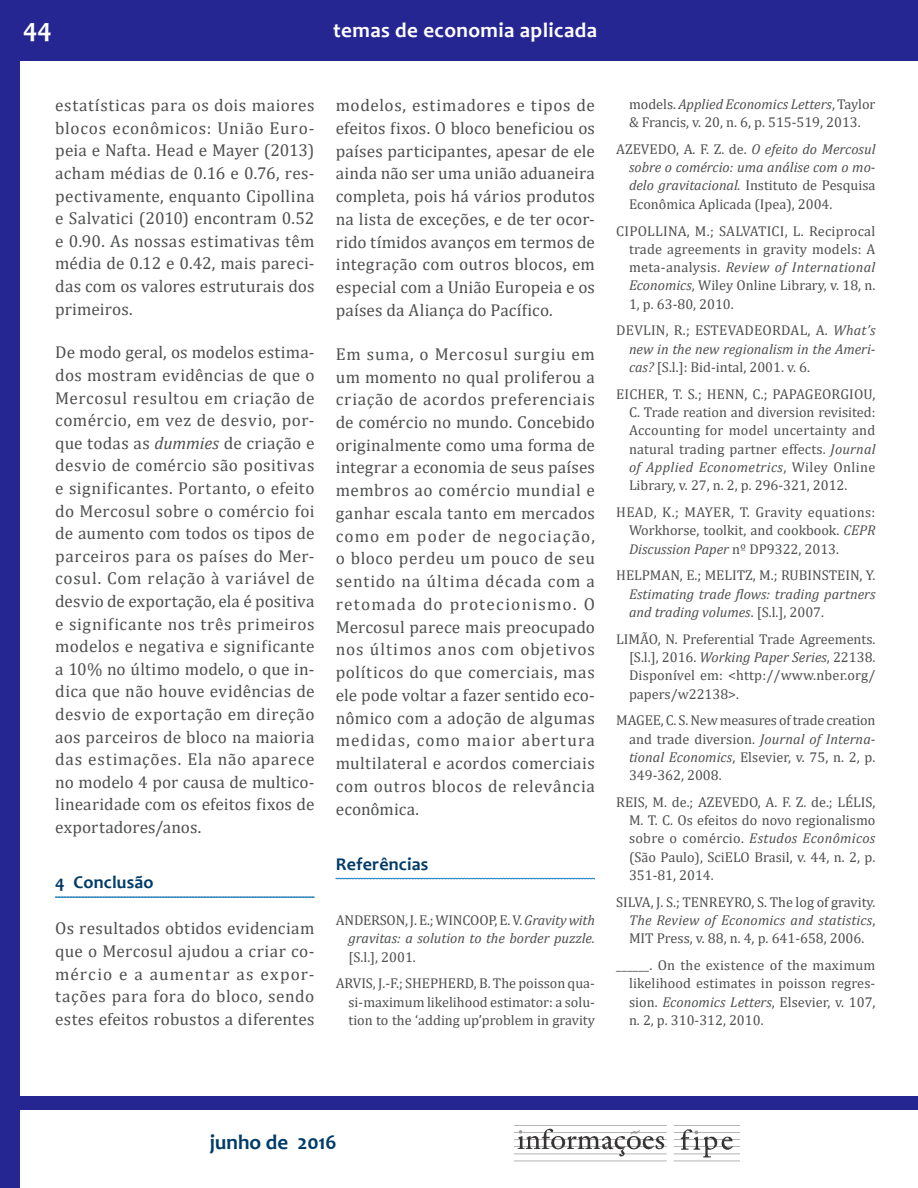
<style>
.page{position:relative;width:918px;height:1188px;background:#fff}
.page>*{position:absolute;margin:0;border:0;box-sizing:border-box;transform-origin:0 0}
.t1{font:700 27px "Candara";color:#fff}
.t2{font:700 21px "Candara";letter-spacing:.02em;color:#fff}
.t3{font:700 21px "Candara";color:#003b68}
.t4{font:700 18px "Candara";letter-spacing:.01em;color:#003b68}
.t5{font:17.25px/22.6px "Cambria";letter-spacing:.01em;color:#4e4f50;text-align:justify}
.t6{font:14.25px/18.3px "Cambria";color:#4e4f50;text-align:justify}
.t7{font:italic 14.25px/18.3px "Cambria";color:#4e4f50;text-align:right}
.s1{font-style:italic}
.s2{font-style:normal}
</style>
<div class="page">
<div style="left:0;top:0;width:20px;height:1188px;background:#262693"></div>
<div style="left:0;top:0;width:918px;height:61px;background:#262693"></div>
<div style="left:15px;top:1097px;width:903px;height:13px;background:#262693"></div>
<img style="left:514px;top:1125px;width:225px;height:37px">
<svg style="left:55px;top:897px;width:260px;height:1px"></svg>
<svg style="left:335px;top:878px;width:260px;height:1px"></svg>
<h1 class="t1" style="left:23px;top:12px;width:30px">44</h1>
<p class="t2" style="left:333px;top:17px;width:265px">temas de economia aplicada</p>
<p class="t5" style="left:55px;top:94px;width:261px">estatísticas para os dois maiores blocos econômicos: União Euro&shy;peia e Nafta. Head e Mayer (2013) acham médias de 0.16 e 0.76, res&shy;pectivamente, enquanto Cipollina e Salvatici (2010) encontram 0.52 e 0.90. As nossas estimativas têm média de 0.12 e 0.42, mais pareci&shy;das com os valores estruturais dos primeiros.</p>
<p class="t5" style="left:55px;top:341px;width:261px">De modo geral, os modelos estima&shy;dos mostram evidências de que o Mercosul resultou em criação de comércio, em vez de desvio, por&shy;que todas as <span class="s1">dummies</span> de criação e desvio de comércio são positivas e significantes. Portanto, o efeito do Mercosul sobre o comércio foi de aumento com todos os tipos de parceiros para os países do Mer&shy;cosul. Com relação à variável de desvio de exportação, ela é positiva e significante nos três primeiros modelos e negativa e significante a 10% no último modelo, o que in&shy;dica que não houve evidências de desvio de exportação em direção aos parceiros de bloco na maioria das estimações. Ela não aparece no modelo 4 por causa de multico&shy;linearidade com os efeitos fixos de exportadores/anos.</p>
<p class="t4" style="left:55px;top:871px;width:100px">4 Conclusão</p>
<p class="t5" style="left:55px;top:917px;width:261px">Os resultados obtidos evidenciam que o Mercosul ajudou a criar co&shy;mércio e a aumentar as expor&shy;tações para fora do bloco, sendo estes efeitos robustos a diferentes</p>
<p class="t5" style="left:336px;top:94px;width:261px">modelos, estimadores e tipos de efeitos fixos. O bloco beneficiou os países participantes, apesar de ele ainda não ser uma união aduaneira completa, pois há vários produtos na lista de exceções, e de ter ocor&shy;rido tímidos avanços em termos de integração com outros blocos, em especial com a União Europeia e os países da Aliança do Pacífico.</p>
<p class="t5" style="left:336px;top:342px;width:261px">Em suma, o Mercosul surgiu em um momento no qual proliferou a criação de acordos preferenciais de comércio no mundo. Concebido originalmente como uma forma de integrar a economia de seus países membros ao comércio mundial e ganhar escala tanto em mercados como em poder de negociação, o bloco perdeu um pouco de seu sentido na última década com a retomada do protecionismo. O Mercosul parece mais preocupado nos últimos anos com objetivos políticos do que comerciais, mas ele pode voltar a fazer sentido eco&shy;nômico com a adoção de algumas medidas, como maior abertura multilateral e acordos comerciais com outros blocos de relevância econômica.</p>
<p class="t4" style="left:336px;top:853px;width:94px">Referências</p>
<p class="t7" style="left:336px;top:911px;width:261px"><span class="s2">ANDERSON, J. E.; WINCOOP, E. V.</span> Gravity with gravitas: a solution to the border puzzle.</p>
<p class="t6" style="left:336px;top:943px;width:261px;line-height:26.7px;text-indent:13px">[S.l.], 2001.<br>ARVIS, J.-F.; SHEPHERD, B. The poisson qua-</p>
<p class="t6" style="left:349px;top:993px;width:248px">si-maximum likelihood estimator: a solu&shy;tion to the ‘adding up’problem in gravity</p>
<p class="t6" style="left:629px;top:95px;width:248px">models. <span class="s1">Applied Economics Letters</span>, Taylor &amp; Francis, v. 20, n. 6, p. 515-519, 2013.</p>
<p class="t7" style="left:629px;top:139px;width:248px;text-align:justify;text-indent:-13px"><span class="s2">AZEVEDO, A. F. Z. de.</span> O efeito do Mercosul sobre o comércio: uma análise com o mo&shy;delo gravitacional. <span class="s2">Instituto de Pesquisa Econômica Aplicada (Ipea), 2004.</span></p>
<p class="t6" style="left:629px;top:221px;width:248px;text-indent:-13px">CIPOLLINA, M.; SALVATICI, L. Reciprocal trade agreements in gravity models: A meta-analysis. <span class="s1">Review of International Economics</span>, Wiley Online Library, v. 18, n.<br>1, p. 63-80, 2010.</p>
<p class="t6" style="left:629px;top:321px;width:248px;text-indent:-13px">DEVLIN, R.; ESTEVADEORDAL, A. <span class="s1">What’s new in the new regionalism in the Ameri&shy;cas?</span> [S.l.]: Bid-intal, 2001. v. 6.</p>
<p class="t6" style="left:629px;top:385px;width:248px;text-indent:-13px">EICHER, T. S.; HENN, C.; PAPAGEORGIOU, C. Trade reation and diversion revisited:<br>Accounting for model uncertainty and natural trading partner effects. <span class="s1">Journal of Applied Econometrics</span>, Wiley Online Library, v. 27, n. 2, p. 296-321, 2012.</p>
<p class="t6" style="left:629px;top:503px;width:248px;text-indent:-13px">HEAD, K.; MAYER, T. Gravity equations:<br>Workhorse, toolkit, and cookbook. <span class="s1">CEPR Discussion Paper</span> nº DP9322, 2013.</p>
<p class="t6" style="left:616px;top:566px;width:261px">HELPMAN, E.; MELITZ, M.; RUBINSTEIN, Y.</p>
<p class="t7" style="left:629px;top:584px;width:248px;text-align:left">Estimating trade flows: trading partners and trading volumes<span class="s2">. [S.l.], 2007.</span></p>
<p class="t6" style="left:629px;top:630px;width:248px;text-indent:-13px">LIMÃO, N. Preferential Trade Agreements. [S.l.], 2016. <span class="s1">Working Paper Series</span>, 22138.<br>Disponível em: &lt;http://www.nber.org/ papers/w22138&gt;.</p>
<p class="t6" style="left:629px;top:711px;width:248px;text-indent:-13px">MAGEE, C. S. New measures of trade creation and trade diversion. <span class="s1">Journal of Interna&shy;tional Economics</span>, Elsevier, v. 75, n. 2, p.<br>349-362, 2008.</p>
<p class="t6" style="left:629px;top:793px;width:248px;text-indent:-13px">REIS, M. de.; AZEVEDO, A. F. Z. de.; LÉLIS, M. T. C. Os efeitos do novo regionalismo sobre o comércio. <span class="s1">Estudos Econômicos </span>(São Paulo), SciELO Brasil, v. 44, n. 2, p.<br>351-81, 2014.</p>
<p class="t6" style="left:629px;top:893px;width:248px;text-indent:-13px">SILVA, J. S.; TENREYRO, S. The log of gravity.<br><span class="s1">The Review of Economics and statistics</span>, MIT Press, v. 88, n. 4, p. 641-658, 2006.</p>
<p class="t6" style="left:629px;top:956px;width:248px;text-indent:-13px">______. On the existence of the maximum likelihood estimates in poisson regres&shy;sion. <span class="s1">Economics Letters</span>, Elsevier, v. 107, n. 2, p. 310-312, 2010.</p>
<p class="t3" style="left:210px;top:1129px;width:128px">junho de 2016</p>
</div>
